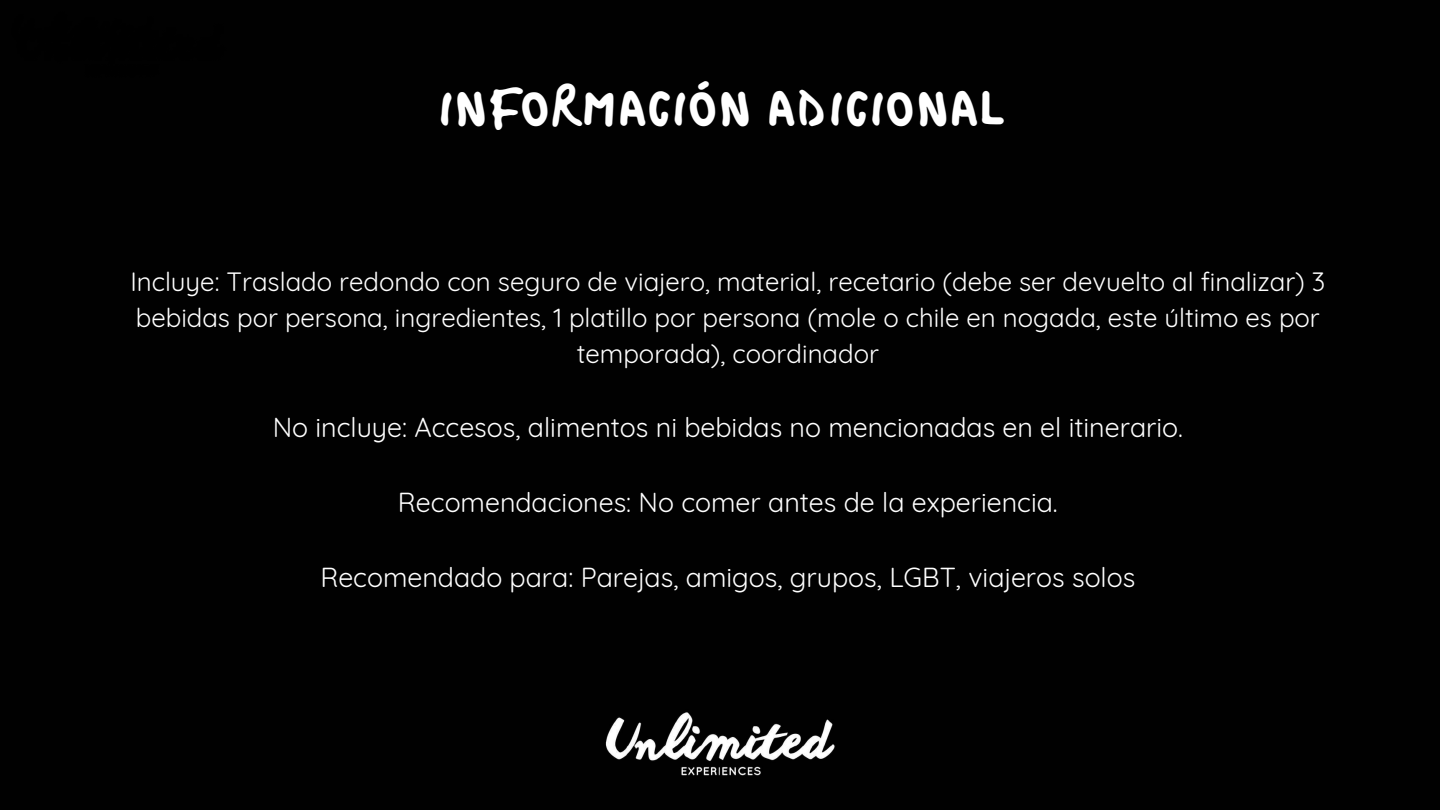
<style>
.page{position:relative;width:1440px;height:810px;background:#010101}
.page>*{position:absolute;margin:0;border:0;box-sizing:border-box;transform-origin:0 0}
.t1{font:50px "Bristol";color:#fff}
.t2{font:26.8px "Quicksand";color:#fff}
.t3{font:25.8px/36px "Quicksand";color:#fff;text-align:center}
</style>
<div class="page">
<img style="left:605px;top:712px;width:230px;height:64px">
<h1 class="t1" style="left:437px;top:76px;width:567px">INFORMACIÓN ADICIONAL</h1>
<p class="t3" style="left:130px;top:264px;width:1197px">Incluye: Traslado redondo con seguro de viajero, material, recetario (debe ser devuelto al finalizar) 3 bebidas por persona, ingredientes, 1 platillo por persona (mole o chile en nogada, este último es por temporada), coordinador</p>
<p class="t2" style="left:273px;top:410px;width:912px">No incluye: Accesos, alimentos ni bebidas no mencionadas en el itinerario.</p>
<p class="t2" style="left:398px;top:485px;width:661px">Recomendaciones: No comer antes de la experiencia.</p>
<p class="t2" style="left:320px;top:560px;width:816px">Recomendado para: Parejas, amigos, grupos, LGBT, viajeros solos</p>
</div>
